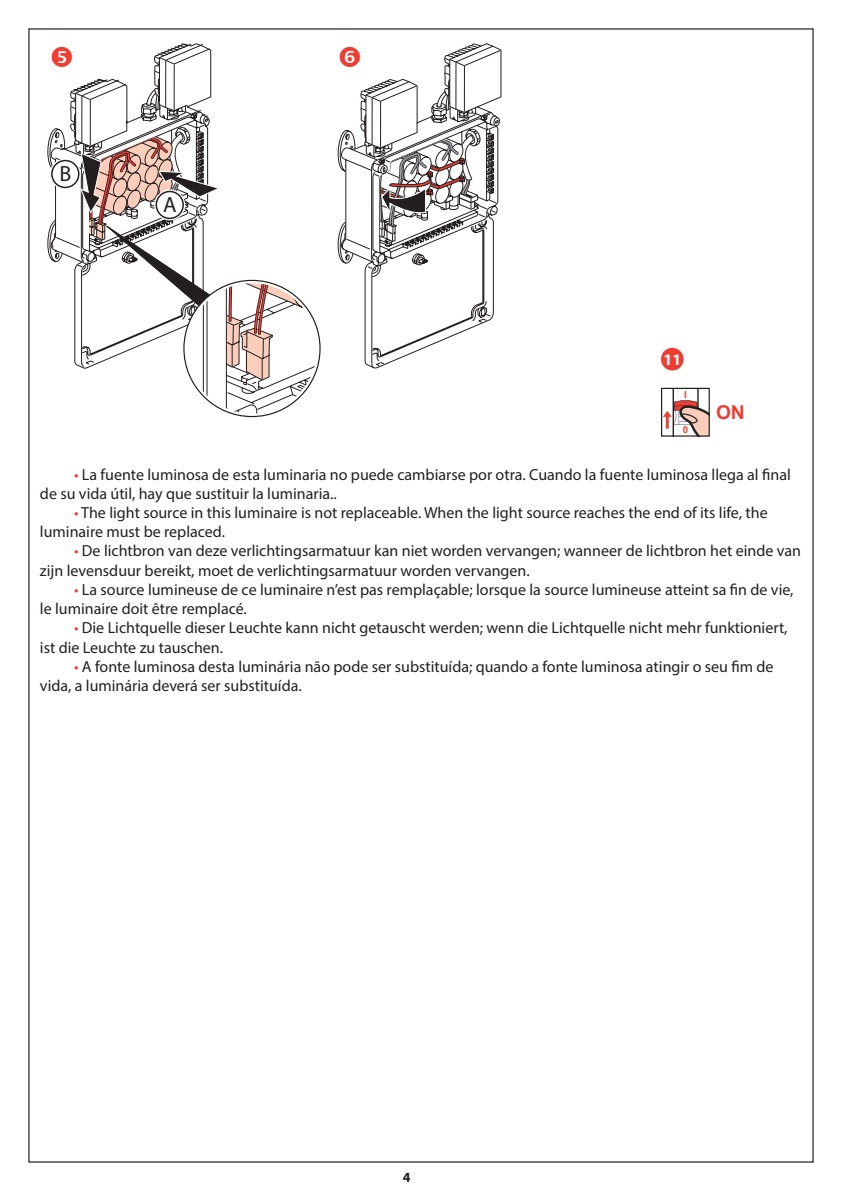
<style>
.page{position:relative;width:842px;height:1191px;background:#fff}
.page>*{position:absolute;margin:0;border:0;box-sizing:border-box;transform-origin:0 0}
.t1{font:22px "Myriad Pro";color:#231f20}
.t2{font:700 19.2px "Arial";color:#ee3e34}
.Texte_courant_de_par{font:16px/19.2px "Myriad Pro";color:#231f20}
.t3{font:700 16px "Myriad Pro";color:#fff}
.t4{font:700 14px "Myriad Pro";color:#231f20}
.t5{font:700 9.6px "Arial";color:#ee3e34}
.s1{color:#ee3e34}
</style>
<div class="page">
<svg style="left:663px;top:390px;width:45px;height:44px"></svg>
<div style="left:661px;top:388px;width:49px;height:48px;border:1px solid #231f20"></div>
<div style="left:662px;top:349px;width:21px;height:20px;background:#ee3e34;border-radius:50%"></div>
<div style="left:661px;top:348px;width:23px;height:22px;border:2px solid #ee3e34;border-radius:50%"></div>
<svg style="left:47px;top:43px;width:270px;height:371px"></svg>
<svg style="left:338px;top:44px;width:163px;height:324px"></svg>
<p class="t1" style="left:59px;top:160px;width:13px">B</p>
<p class="t1" style="left:163px;top:191px;width:15px">A</p>
<p class="t3" style="left:663px;top:349px;width:19px">11</p>
<p class="t5" style="left:684px;top:389px;width:4px">I</p>
<p class="t5" style="left:683px;top:424px;width:7px">0</p>
<p class="t2" style="left:716px;top:401px;width:30px">ON</p>
<p class="Texte_courant_de_par" style="left:40px;top:464px;width:752px;text-indent:34px"><span class="s1">•</span> La fuente luminosa de esta luminaria no puede cambiarse por otra. Cuando la fuente luminosa llega al final de su vida útil, hay que sustituir la luminaria..</p>
<p class="Texte_courant_de_par" style="left:40px;top:503px;width:729px;text-indent:34px"><span class="s1">•</span> The light source in this luminaire is not replaceable. When the light source reaches the end of its life, the luminaire must be replaced.</p>
<p class="Texte_courant_de_par" style="left:40px;top:541px;width:762px;text-indent:34px"><span class="s1">•</span> De lichtbron van deze verlichtingsarmatuur kan niet worden vervangen; wanneer de lichtbron het einde van zijn levensduur bereikt, moet de verlichtingsarmatuur worden vervangen.</p>
<p class="Texte_courant_de_par" style="left:40px;top:579px;width:755px;text-indent:34px"><span class="s1">•</span> La source lumineuse de ce luminaire n’est pas remplaçable; lorsque la source lumineuse atteint sa fin de vie, le luminaire doit être remplacé.</p>
<p class="Texte_courant_de_par" style="left:40px;top:618px;width:749px;text-indent:34px"><span class="s1">•</span> Die Lichtquelle dieser Leuchte kann nicht getauscht werden; wenn die Lichtquelle nicht mehr funktioniert, ist die Leuchte zu tauschen.</p>
<p class="Texte_courant_de_par" style="left:40px;top:656px;width:735px;text-indent:34px"><span class="s1">•</span> A fonte luminosa desta luminária não pode ser substituída; quando a fonte luminosa atingir o seu fim de vida, a luminária deverá ser substituída.</p>
<p class="t4" style="left:403px;top:1168px;width:9px">4</p>
</div>
